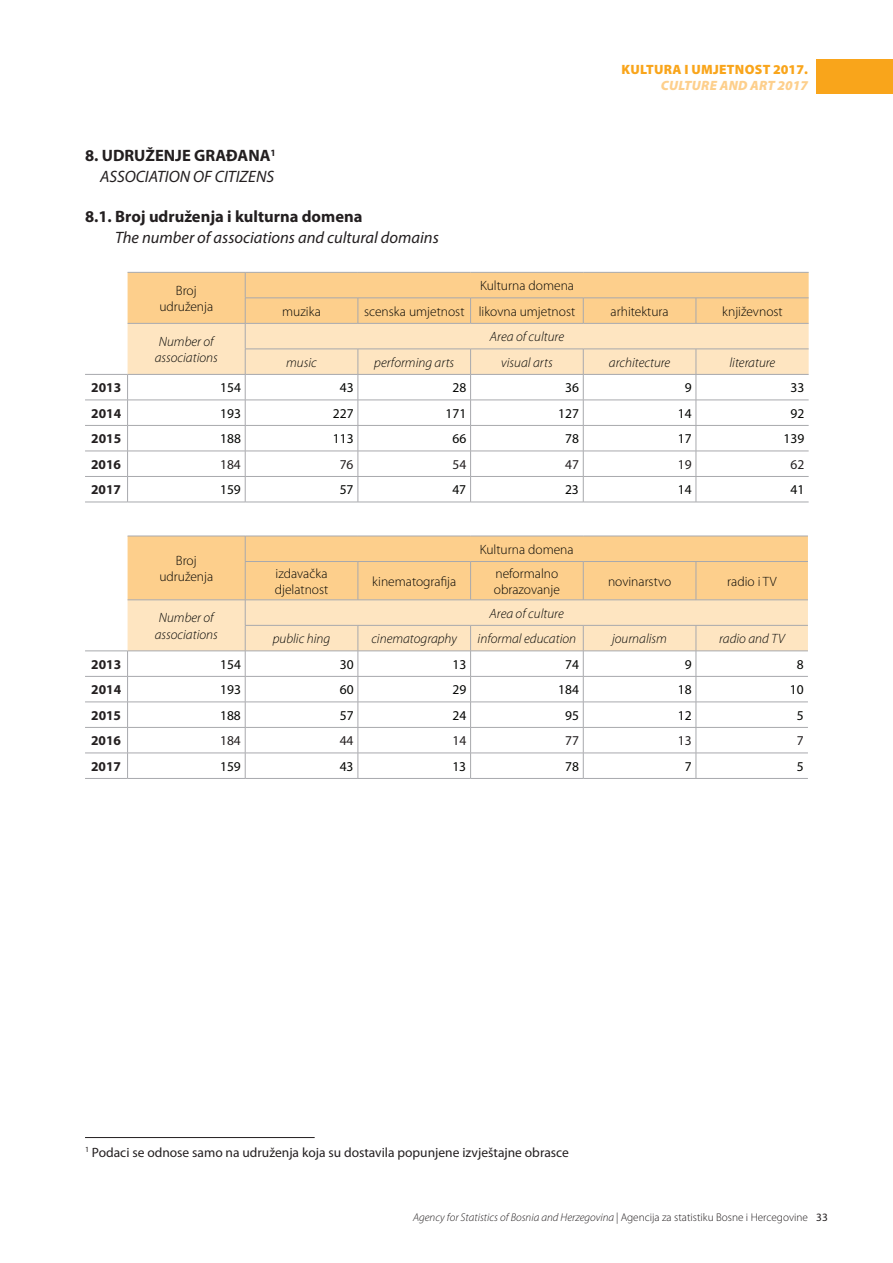
<style>
.page{position:relative;width:893px;height:1263px;background:#fff}
.page>*{position:absolute;margin:0;border:0;box-sizing:border-box;transform-origin:0 0}
.t1{font:italic 16.5px/20.4px "Myriad Pro";color:#231f20;text-align:right}
.t2{font:700 16.5px "Myriad Pro";color:#231f20}
.t3{font:300 13.5px/16.2px "Myriad Pro";color:#040503;text-align:center}
.t4{font:italic 300 13.5px/16.2px "Myriad Pro";color:#040503;text-align:center}
.t5{font:13.5px "Myriad Pro";color:#040503}
.t6{font:13.5px "Myriad Pro";color:#231f20}
.t7{font:700 13.5px "Myriad Pro";color:#231f20}
.t8{font:900 13.5px "Myriad Pro";letter-spacing:.02em;color:#f9a51b}
.t9{font:italic 900 13.5px "Myriad Pro";letter-spacing:.02em;color:#fdcf8c}
.t10{font:italic 300 11.25px "Myriad Pro";color:#231f20}
.s1{font-weight:700;font-style:normal}
.s2{font-style:normal}
.s3{font-weight:400;font-style:normal}
</style>
<div class="page">
<div style="left:816px;top:60px;width:77px;height:34px;background:#f9a51b"></div>
<hr style="left:85px;top:374px;width:43px;height:1px;background:#a8a9ad">
<hr style="left:85px;top:400px;width:43px;height:1px;background:#a8a9ad">
<hr style="left:85px;top:425px;width:43px;height:1px;background:#a8a9ad">
<hr style="left:85px;top:451px;width:43px;height:1px;background:#a8a9ad">
<hr style="left:85px;top:476px;width:43px;height:1px;background:#a8a9ad">
<svg style="left:127px;top:272px;width:682px;height:230px"></svg>
<hr style="left:85px;top:502px;width:43px;height:1px;background:#a8a9ad">
<hr style="left:128px;top:502px;width:117px;height:1px;background:#a8a9ad">
<hr style="left:245px;top:502px;width:113px;height:1px;background:#a8a9ad">
<hr style="left:358px;top:502px;width:113px;height:1px;background:#a8a9ad">
<hr style="left:471px;top:502px;width:112px;height:1px;background:#a8a9ad">
<hr style="left:583px;top:502px;width:113px;height:1px;background:#a8a9ad">
<hr style="left:696px;top:502px;width:113px;height:1px;background:#a8a9ad">
<hr style="left:85px;top:676px;width:43px;height:1px;background:#a8a9ad">
<hr style="left:85px;top:702px;width:43px;height:1px;background:#a8a9ad">
<hr style="left:85px;top:727px;width:43px;height:1px;background:#a8a9ad">
<hr style="left:85px;top:753px;width:43px;height:1px;background:#a8a9ad">
<svg style="left:127px;top:536px;width:681px;height:242px"></svg>
<hr style="left:85px;top:778px;width:43px;height:1px;background:#a8a9ad">
<hr style="left:128px;top:778px;width:117px;height:1px;background:#a8a9ad">
<hr style="left:245px;top:778px;width:113px;height:1px;background:#a8a9ad">
<hr style="left:358px;top:778px;width:113px;height:1px;background:#a8a9ad">
<hr style="left:471px;top:778px;width:112px;height:1px;background:#a8a9ad">
<hr style="left:583px;top:778px;width:113px;height:1px;background:#a8a9ad">
<hr style="left:696px;top:778px;width:112px;height:1px;background:#a8a9ad">
<hr style="left:85px;top:651px;width:43px;height:1px;background:#a8a9ad">
<hr style="left:85px;top:1137px;width:230px;height:1px;background:#231f20">
<p class="t1" style="left:85px;top:145px;width:192px"><span class="s1">8. UDRUŽENJE GRAĐANA</span><sup>1<br></sup>ASSOCIATION OF CITIZENS</p>
<p class="t2" style="left:85px;top:206px;width:279px">8.1. Broj udruženja i kulturna domena</p>
<p class="t1" style="left:115px;top:227px;width:325px">The number of associations and cultural domains</p>
<p class="t8" style="left:621px;top:61px;width:188px">KULTURA I UMJETNOST 2017.</p>
<p class="t9" style="left:661px;top:78px;width:149px">CULTURE AND ART 2017</p>
<p class="t3" style="left:159px;top:282px;width:55px">Broj udruženja</p>
<p class="t3" style="left:480px;top:278px;width:95px">Kulturna domena</p>
<p class="t3" style="left:282px;top:303px;width:40px">muzika</p>
<p class="t3" style="left:364px;top:303px;width:213px">scenska umjetnost likovna umjetnost</p>
<p class="t3" style="left:611px;top:303px;width:60px">arhitektura</p>
<p class="t3" style="left:722px;top:303px;width:62px">književnost</p>
<p class="t4" style="left:155px;top:334px;width:65px">Number of associations</p>
<p class="t4" style="left:490px;top:329px;width:76px">Area of culture</p>
<p class="t4" style="left:286px;top:354px;width:32px">music</p>
<p class="t4" style="left:374px;top:354px;width:82px">performing arts</p>
<p class="t4" style="left:501px;top:354px;width:53px">visual arts</p>
<p class="t4" style="left:609px;top:354px;width:63px">architecture</p>
<p class="t4" style="left:729px;top:354px;width:47px">literature</p>
<p class="t7" style="left:91px;top:379px;width:31px">2013</p>
<p class="t5" style="left:220px;top:379px;width:22px">154</p>
<p class="t5" style="left:340px;top:379px;width:15px">43</p>
<p class="t5" style="left:452px;top:379px;width:15px">28</p>
<p class="t5" style="left:565px;top:379px;width:15px">36</p>
<p class="t5" style="left:685px;top:379px;width:8px">9</p>
<p class="t5" style="left:790px;top:379px;width:15px">33</p>
<p class="t7" style="left:91px;top:404px;width:31px">2014</p>
<p class="t5" style="left:220px;top:405px;width:22px">193</p>
<p class="t5" style="left:333px;top:405px;width:22px">227</p>
<p class="t5" style="left:446px;top:405px;width:22px">171</p>
<p class="t5" style="left:558px;top:405px;width:22px">127</p>
<p class="t5" style="left:678px;top:405px;width:15px">14</p>
<p class="t5" style="left:790px;top:405px;width:15px">92</p>
<p class="t7" style="left:91px;top:430px;width:31px">2015</p>
<p class="t5" style="left:220px;top:430px;width:22px">188</p>
<p class="t5" style="left:333px;top:430px;width:22px">113</p>
<p class="t5" style="left:452px;top:430px;width:15px">66</p>
<p class="t5" style="left:565px;top:430px;width:15px">78</p>
<p class="t5" style="left:678px;top:430px;width:15px">17</p>
<p class="t5" style="left:783px;top:430px;width:22px">139</p>
<p class="t7" style="left:91px;top:455px;width:31px">2016</p>
<p class="t6" style="left:220px;top:456px;width:22px">184</p>
<p class="t6" style="left:340px;top:456px;width:15px">76</p>
<p class="t6" style="left:452px;top:456px;width:15px">54</p>
<p class="t6" style="left:565px;top:456px;width:15px">47</p>
<p class="t6" style="left:678px;top:456px;width:15px">19</p>
<p class="t6" style="left:790px;top:456px;width:15px">62</p>
<p class="t7" style="left:91px;top:481px;width:31px">2017</p>
<p class="t5" style="left:220px;top:481px;width:22px">159</p>
<p class="t5" style="left:340px;top:481px;width:15px">57</p>
<p class="t5" style="left:452px;top:481px;width:15px">47</p>
<p class="t5" style="left:565px;top:481px;width:15px">23</p>
<p class="t5" style="left:678px;top:481px;width:15px">14</p>
<p class="t5" style="left:790px;top:481px;width:15px">41</p>
<p class="t3" style="left:159px;top:552px;width:55px">Broj udruženja</p>
<p class="t3" style="left:480px;top:541px;width:95px">Kulturna domena</p>
<p class="t3" style="left:275px;top:565px;width:55px;text-align:left">izdavačka djelatnost</p>
<p class="t3" style="left:372px;top:573px;width:85px">kinematografija</p>
<p class="t3" style="left:494px;top:565px;width:68px;text-align:left">neformalno obrazovanje</p>
<p class="t3" style="left:608px;top:573px;width:65px">novinarstvo</p>
<p class="t3" style="left:727px;top:573px;width:51px">radio i TV</p>
<p class="t4" style="left:155px;top:610px;width:65px">Number of associations</p>
<p class="t4" style="left:490px;top:605px;width:76px">Area of culture</p>
<p class="t4" style="left:273px;top:631px;width:59px">public hing</p>
<p class="t4" style="left:371px;top:631px;width:87px">cinematography</p>
<p class="t4" style="left:478px;top:631px;width:100px">informal education</p>
<p class="t4" style="left:612px;top:631px;width:56px">journalism</p>
<p class="t4" style="left:719px;top:631px;width:67px">radio and TV</p>
<p class="t7" style="left:91px;top:655px;width:31px">2013</p>
<p class="t5" style="left:220px;top:656px;width:22px">154</p>
<p class="t5" style="left:340px;top:656px;width:15px">30</p>
<p class="t5" style="left:452px;top:656px;width:15px">13</p>
<p class="t5" style="left:565px;top:656px;width:15px">74</p>
<p class="t5" style="left:685px;top:656px;width:8px">9</p>
<p class="t5" style="left:797px;top:656px;width:8px">8</p>
<p class="t7" style="left:91px;top:681px;width:31px">2014</p>
<p class="t5" style="left:220px;top:681px;width:22px">193</p>
<p class="t5" style="left:340px;top:681px;width:15px">60</p>
<p class="t5" style="left:452px;top:681px;width:15px">29</p>
<p class="t5" style="left:558px;top:681px;width:22px">184</p>
<p class="t5" style="left:678px;top:681px;width:15px">18</p>
<p class="t5" style="left:790px;top:681px;width:15px">10</p>
<p class="t7" style="left:91px;top:706px;width:31px">2015</p>
<p class="t5" style="left:220px;top:707px;width:22px">188</p>
<p class="t5" style="left:340px;top:707px;width:15px">57</p>
<p class="t5" style="left:452px;top:707px;width:15px">24</p>
<p class="t5" style="left:565px;top:707px;width:15px">95</p>
<p class="t5" style="left:678px;top:707px;width:15px">12</p>
<p class="t5" style="left:797px;top:707px;width:8px">5</p>
<p class="t7" style="left:91px;top:732px;width:31px">2016</p>
<p class="t6" style="left:220px;top:732px;width:22px">184</p>
<p class="t6" style="left:340px;top:732px;width:15px">44</p>
<p class="t6" style="left:452px;top:732px;width:15px">14</p>
<p class="t6" style="left:565px;top:732px;width:15px">77</p>
<p class="t6" style="left:678px;top:732px;width:15px">13</p>
<p class="t6" style="left:797px;top:732px;width:8px">7</p>
<p class="t7" style="left:91px;top:757px;width:31px">2017</p>
<p class="t5" style="left:220px;top:758px;width:22px">159</p>
<p class="t5" style="left:340px;top:758px;width:15px">43</p>
<p class="t5" style="left:452px;top:758px;width:15px">13</p>
<p class="t5" style="left:565px;top:758px;width:15px">78</p>
<p class="t5" style="left:685px;top:758px;width:8px">7</p>
<p class="t5" style="left:797px;top:758px;width:8px">5</p>
<p class="t6" style="left:85px;top:1144px;width:485px"><sup>1</sup> Podaci se odnose samo na udruženja koja su dostavila popunjene izvještajne obrasce</p>
<p class="t10" style="left:413px;top:1211px;width:416px">Agency for Statistics of Bosnia and Herzegovina <span class="s2">| Agencija za statistiku Bosne i Hercegovine</span> <span class="s3">33</span></p>
</div>
